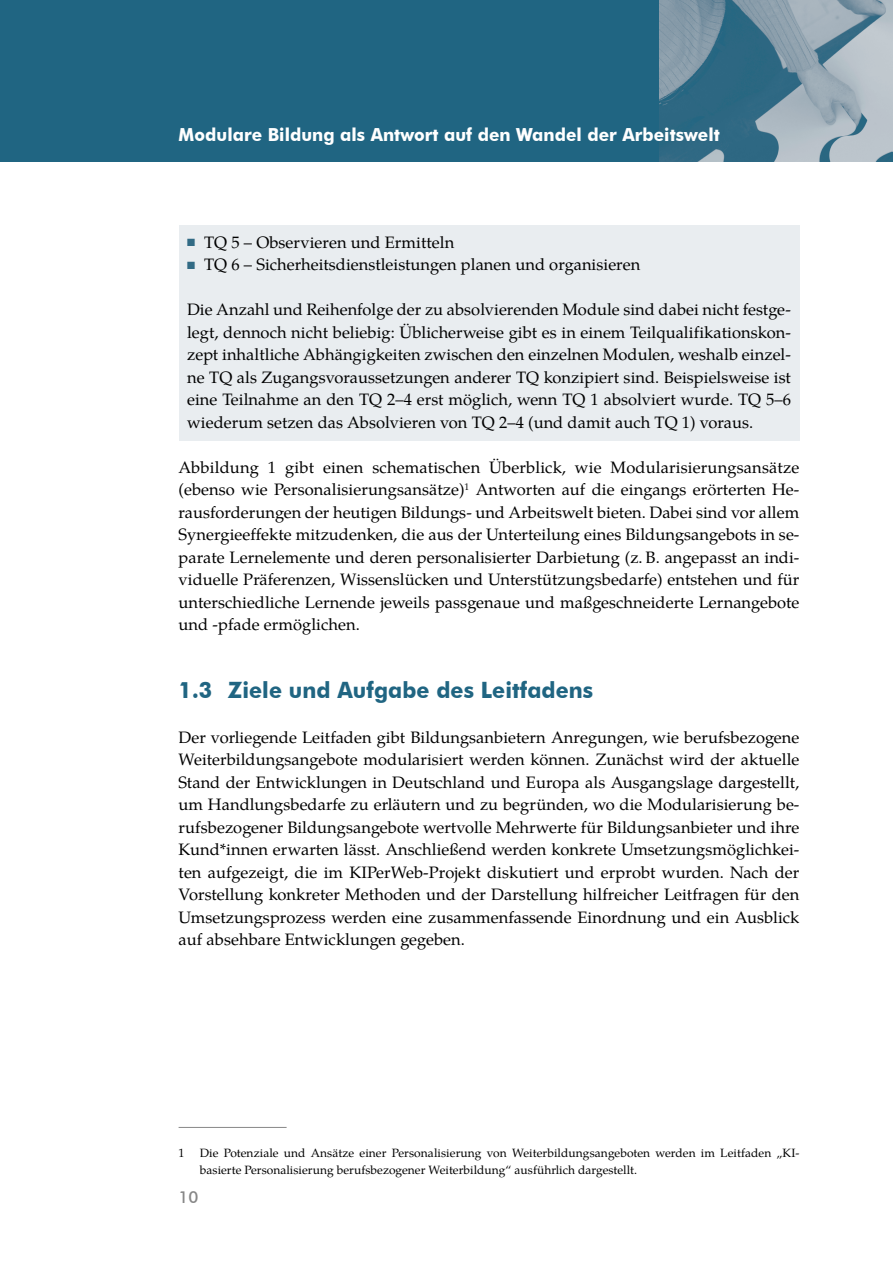
<style>
.page{position:relative;width:893px;height:1263px;background:#fff}
.page>*{position:absolute;margin:0;border:0;box-sizing:border-box;transform-origin:0 0}
.ü2_text{font:700 22.5px "Futura BT";letter-spacing:.005em;color:#206582;scale:.95 1}
.t1{font:700 18px "Futura BT";letter-spacing:.005em;color:#fff;scale:.95 1}
.fließtext{font:16.5px/22.5px "Te X Gyre Pagella";color:#000;text-align:justify}
.Kastentext{font:16.5px/22.5px "Te X Gyre Pagella";color:#000;text-align:justify}
.t2{font:500 16.5px "Futura BT";color:#878787}
.Fußnote{font:12px/16.5px "Te X Gyre Pagella";letter-spacing:.005em;color:#000}
.s1{color:#326b85}
</style>
<div class="page">
<div style="left:0;top:0;width:893px;height:162px;background:#206582"></div>
<img style="left:659px;top:0;width:234px;height:162px">
<div style="left:179px;top:225px;width:620px;height:216px;background:#e9edf0"></div>
<hr style="left:179px;top:1127px;width:108px;height:1px;background:#878787">
<p class="t1" style="left:179px;top:124px;width:571px">Modulare Bildung als Antwort auf den Wandel der Arbeitswelt</p>
<p class="fließtext" style="left:187px;top:230px;width:269px"><span class="s1">■</span> TQ 5 – Observieren und Ermitteln</p>
<p class="fließtext" style="left:187px;top:252px;width:455px"><span class="s1">■</span> TQ 6 – Sicherheitsdienstleistungen planen und organisieren</p>
<p class="Kastentext" style="left:187px;top:297px;width:605px">Die Anzahl und Reihenfolge der zu absolvierenden Module sind dabei nicht festge&shy;legt, dennoch nicht beliebig: Üblicherweise gibt es in einem Teilqualifikationskon&shy;zept inhaltliche Abhängigkeiten zwischen den einzelnen Modulen, weshalb einzel&shy;ne TQ als Zugangsvoraussetzungen anderer TQ konzipiert sind. Beispielsweise ist eine Teilnahme an den TQ 2–4 erst möglich, wenn TQ 1 absolviert wurde. TQ 5–6 wiederum setzen das Absolvieren von TQ 2–4 (und damit auch TQ 1) voraus.</p>
<p class="fließtext" style="left:179px;top:455px;width:622px">Abbildung 1 gibt einen schematischen Überblick, wie Modularisierungsansätze (ebenso wie Personalisierungsansätze)<sup>1</sup> Antworten auf die eingangs erörterten He&shy;rausforderungen der heutigen Bildungs- und Arbeitswelt bieten. Dabei sind vor allem Synergieeffekte mitzudenken, die aus der Unterteilung eines Bildungsangebots in se&shy;parate Lernelemente und deren personalisierter Darbietung (z. B. angepasst an indi&shy;viduelle Präferenzen, Wissenslücken und Unterstützungsbedarfe) entstehen und für unterschiedliche Lernende jeweils passgenaue und maßgeschneiderte Lernangebote und -pfade ermöglichen.</p>
<p class="ü2_text" style="left:179px;top:676px;width:438px">1.3 Ziele und Aufgabe des Leitfadens</p>
<p class="fließtext" style="left:179px;top:725px;width:622px">Der vorliegende Leitfaden gibt Bildungsanbietern Anregungen, wie berufsbezogene Weiterbildungsangebote modularisiert werden können. Zunächst wird der aktuelle Stand der Entwicklungen in Deutschland und Europa als Ausgangslage dargestellt, um Handlungsbedarfe zu erläutern und zu begründen, wo die Modularisierung be&shy;rufsbezogener Bildungsangebote wertvolle Mehrwerte für Bildungsanbieter und ihre Kund*innen erwarten lässt. Anschließend werden konkrete Umsetzungsmöglichkei&shy;ten aufgezeigt, die im KIPerWeb-Projekt diskutiert und erprobt wurden. Nach der Vorstellung konkreter Methoden und der Darstellung hilfreicher Leitfragen für den Umsetzungsprozess werden eine zusammenfassende Einordnung und ein Ausblick auf absehbare Entwicklungen gegeben.</p>
<p class="Fußnote" style="left:179px;top:1144px;width:7px">1</p>
<p class="Fußnote" style="left:200px;top:1144px;width:599px">Die Potenziale und Ansätze einer Personalisierung von Weiterbildungsangeboten werden im Leitfaden „KI-- basierte Personalisierung berufsbezogener Weiterbildung“ ausführlich dargestellt.</p>
<p class="t2" style="left:179px;top:1187px;width:21px">10</p>
</div>
